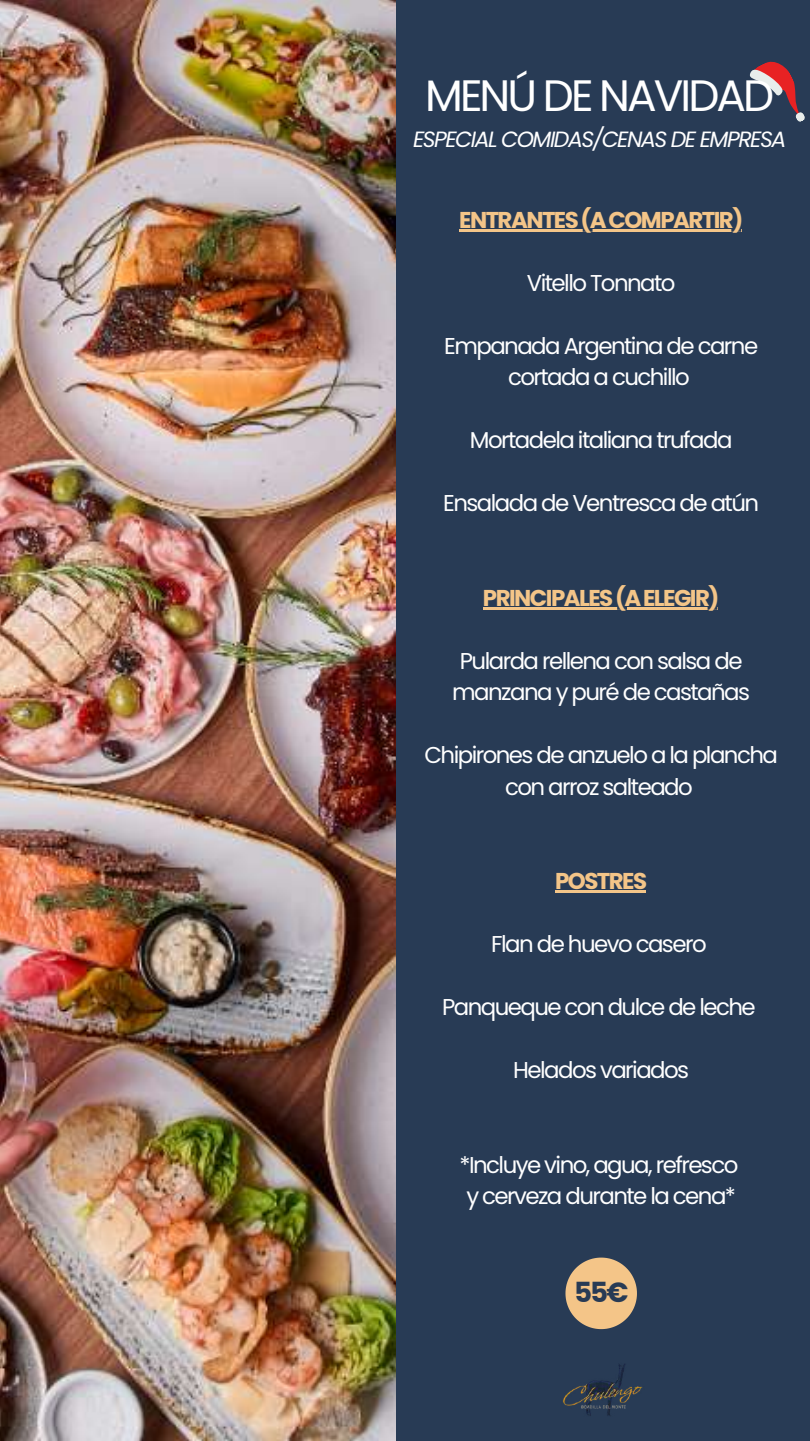
<style>
.page{position:relative;width:810px;height:1441px;background:#fff}
.page>*{position:absolute;margin:0;border:0;box-sizing:border-box;transform-origin:0 0}
.t1{font:43.9px "Poppins";letter-spacing:-.07em;color:#fff}
.t2{font:700 27.7px "Poppins";color:#283b55}
.t3{font:22.9px/31.5px "Poppins";letter-spacing:-.07em;color:#fff;text-align:center}
.t4{font:700 22.9px "Poppins";letter-spacing:-.07em;color:#f4c588}
.t5{font:italic 22.1px "Poppins";letter-spacing:-.07em;color:#fff}
</style>
<div class="page">
<div style="left:396px;top:0;width:414px;height:1440px;background:#283b55"></div>
<img style="left:0;top:0;width:396px;height:1440px">
<svg style="left:747px;top:55px;width:61px;height:69px;background:#5a475a"></svg>
<hr style="left:459px;top:229px;width:283px;height:2px;background:#f4c588">
<hr style="left:483px;top:607px;width:235px;height:2px;background:#f4c588">
<hr style="left:555px;top:890px;width:91px;height:2px;background:#f4c588">
<svg style="left:565px;top:1257px;width:72px;height:71px;background:#c7a77c"></svg>
<img style="left:553px;top:1359px;width:97px;height:70px">
<h1 class="t1" style="left:425px;top:65px;width:350px">MENÚ DE NAVIDAD</h1>
<p class="t5" style="left:413px;top:124px;width:375px">ESPECIAL COMIDAS/CENAS DE EMPRESA</p>
<p class="t4" style="left:459px;top:203px;width:286px">ENTRANTES(ACOMPARTIR)</p>
<p class="t3" style="left:527px;top:267px;width:150px">Vitello Tonnato</p>
<p class="t3" style="left:444px;top:330px;width:316px">Empanada Argentina de carne cortada a cuchillo</p>
<p class="t3" style="left:470px;top:424px;width:264px">Mortadela italiana trufada</p>
<p class="t3" style="left:443px;top:487px;width:317px">Ensalada de Ventresca de atún</p>
<p class="t4" style="left:483px;top:581px;width:238px">PRINCIPALES(AELEGIR)</p>
<p class="t3" style="left:452px;top:644px;width:299px">Pularda rellena con salsa de manzana y puré de castañas</p>
<p class="t3" style="left:425px;top:739px;width:355px">Chipirones de anzuelo a la plancha con arroz salteado</p>
<p class="t4" style="left:555px;top:865px;width:93px">POSTRES</p>
<p class="t3" style="left:491px;top:928px;width:217px">Flan de huevo casero</p>
<p class="t3" style="left:442px;top:991px;width:315px">Panqueque con dulce de leche</p>
<p class="t3" style="left:513px;top:1054px;width:178px">Helados variados</p>
<p class="t3" style="left:460px;top:1148px;width:280px;text-align:left">*Incluye vino, agua, refresco y cerveza durante la cena*</p>
<p class="t2" style="left:574px;top:1272px;width:56px">55€</p>
</div>
